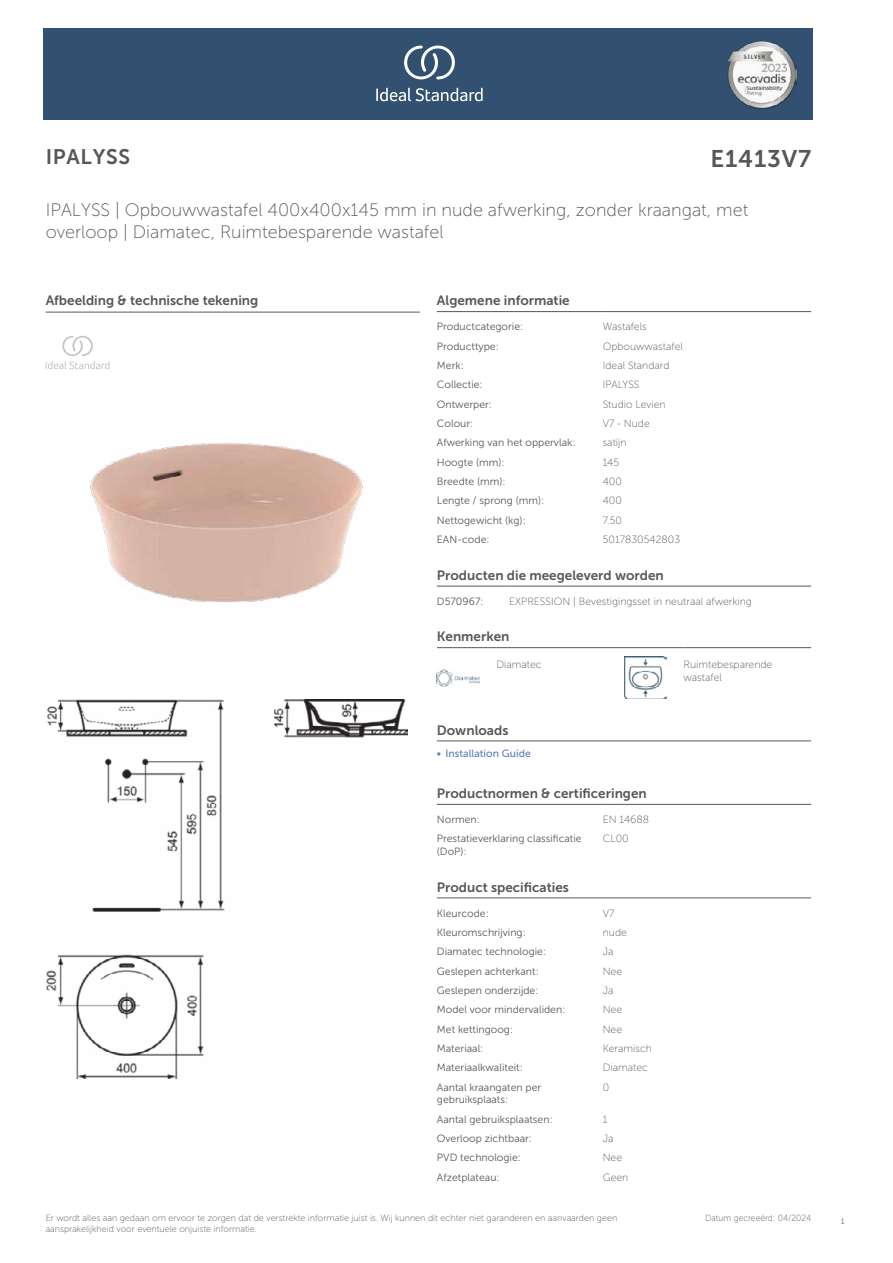
<style>
.page{position:relative;width:893px;height:1263px;background:#fff}
.page>*{position:absolute;margin:0;border:0;box-sizing:border-box;transform-origin:0 0}
.t1{font:24px "Museo Sans 700";letter-spacing:.035em;color:#575756}
.t2{font:21px "Museo Sans 700";letter-spacing:.035em;color:#575756}
.t3{font:18px/21.6px "Museo Sans 100";color:#575756}
.t4{font:13.5px "Museo Sans 700";color:#575756}
.t5{font:10.5px/12.6px "Museo Sans 300";color:#575756}
.t6{font:10.5px/12.6px "Museo Sans 100";color:#575756}
.t7{font:10.5px "Museo Sans 500";color:#5b7ebf}
.t8{font:9px/10.8px "Museo Sans 100";color:#575756}
.t9{font:9px "Museo Sans 100";color:#575756;scale:.95 1}
.t10{font:300 9px "Calibri";color:#575756;scale:.95 1}
</style>
<div class="page">
<div style="left:43px;top:28px;width:770px;height:92px;background:#325070"></div>
<hr style="left:437px;top:311px;width:166px;height:1px;background:#575756">
<hr style="left:603px;top:311px;width:208px;height:1px;background:#575756">
<hr style="left:437px;top:586px;width:72px;height:1px;background:#575756">
<hr style="left:509px;top:586px;width:302px;height:1px;background:#575756">
<hr style="left:437px;top:647px;width:59px;height:1px;background:#575756">
<hr style="left:496px;top:647px;width:128px;height:1px;background:#575756">
<hr style="left:624px;top:647px;width:59px;height:1px;background:#575756">
<hr style="left:683px;top:647px;width:128px;height:1px;background:#575756">
<img style="left:437px;top:669px;width:42px;height:17px">
<img style="left:624px;top:656px;width:42px;height:43px">
<hr style="left:437px;top:741px;width:187px;height:1px;background:#575756">
<hr style="left:624px;top:741px;width:187px;height:1px;background:#575756">
<hr style="left:437px;top:804px;width:166px;height:1px;background:#575756">
<hr style="left:603px;top:804px;width:208px;height:1px;background:#575756">
<hr style="left:437px;top:898px;width:166px;height:1px;background:#575756">
<hr style="left:603px;top:898px;width:208px;height:1px;background:#575756">
<img style="left:46px;top:699px;width:361px;height:380px">
<hr style="left:46px;top:312px;width:374px;height:1px;background:#575756">
<svg style="left:46px;top:336px;width:63px;height:33px"></svg>
<img style="left:90px;top:443px;width:273px;height:159px">
<svg style="left:376px;top:88px;width:107px;height:13px"></svg>
<svg style="left:404px;top:46px;width:51px;height:33px"></svg>
<img style="left:728px;top:41px;width:68px;height:68px">
<h2 class="t2" style="left:46px;top:145px;width:86px">IPALYSS</h2>
<h1 class="t1" style="left:710px;top:145px;width:102px">E1413V7</h1>
<h3 class="t3" style="left:46px;top:199px;width:704px">IPALYSS | Opbouwwastafel 400x400x145 mm in nude afwerking, zonder kraangat, met overloop | Diamatec, Ruimtebesparende wastafel</h3>
<p class="t4" style="left:46px;top:293px;width:214px">Afbeelding &amp; technische tekening</p>
<p class="t4" style="left:437px;top:293px;width:134px">Algemene informatie</p>
<p class="t5" style="left:437px;top:320px;width:88px">Productcategorie:</p>
<p class="t6" style="left:603px;top:320px;width:46px">Wastafels</p>
<p class="t5" style="left:437px;top:340px;width:63px">Producttype:</p>
<p class="t6" style="left:603px;top:340px;width:82px">Opbouwwastafel</p>
<p class="t5" style="left:437px;top:359px;width:28px">Merk:</p>
<p class="t6" style="left:603px;top:359px;width:68px">Ideal Standard</p>
<p class="t5" style="left:437px;top:378px;width:47px">Collectie:</p>
<p class="t6" style="left:603px;top:379px;width:38px">IPALYSS</p>
<p class="t5" style="left:437px;top:398px;width:57px">Ontwerper:</p>
<p class="t6" style="left:603px;top:398px;width:65px">Studio Levien</p>
<p class="t5" style="left:437px;top:417px;width:38px">Colour:</p>
<p class="t6" style="left:603px;top:417px;width:49px">V7 - Nude</p>
<p class="t5" style="left:437px;top:437px;width:140px">Afwerking van het oppervlak:</p>
<p class="t6" style="left:603px;top:437px;width:25px">satijn</p>
<p class="t5" style="left:437px;top:456px;width:69px">Hoogte (mm):</p>
<p class="t6" style="left:603px;top:456px;width:18px">145</p>
<p class="t5" style="left:437px;top:475px;width:70px">Breedte (mm):</p>
<p class="t6" style="left:603px;top:475px;width:21px">400</p>
<p class="t5" style="left:437px;top:495px;width:109px">Lengte / sprong (mm):</p>
<p class="t6" style="left:603px;top:495px;width:21px">400</p>
<p class="t5" style="left:437px;top:514px;width:90px">Nettogewicht (kg):</p>
<p class="t6" style="left:603px;top:514px;width:21px">7.50</p>
<p class="t5" style="left:437px;top:533px;width:54px">EAN-code:</p>
<p class="t6" style="left:603px;top:533px;width:79px">5017830542803</p>
<p class="t4" style="left:437px;top:567px;width:228px">Producten die meegeleverd worden</p>
<p class="t5" style="left:437px;top:595px;width:48px">D570967:</p>
<p class="t6" style="left:509px;top:595px;width:244px">EXPRESSION | Bevestigingsset in neutraal afwerking</p>
<p class="t4" style="left:437px;top:629px;width:74px">Kenmerken</p>
<p class="t6" style="left:496px;top:659px;width:47px">Diamatec</p>
<p class="t6" style="left:683px;top:659px;width:90px">Ruimtebesparende wastafel</p>
<p class="t4" style="left:437px;top:722px;width:73px">Downloads</p>
<p class="t7" style="left:437px;top:748px;width:95px">• Installation Guide</p>
<p class="t4" style="left:437px;top:786px;width:211px">Productnormen &amp; certificeringen</p>
<p class="t5" style="left:437px;top:813px;width:44px">Normen:</p>
<p class="t6" style="left:603px;top:813px;width:48px">EN 14688</p>
<p class="t5" style="left:437px;top:832px;width:146px">Prestatieverklaring classificatie (DoP):</p>
<p class="t6" style="left:603px;top:833px;width:28px">CL00</p>
<p class="t4" style="left:437px;top:879px;width:134px">Product specificaties</p>
<p class="t5" style="left:437px;top:907px;width:53px">Kleurcode:</p>
<p class="t6" style="left:603px;top:907px;width:13px">V7</p>
<p class="t5" style="left:437px;top:926px;width:90px">Kleuromschrijving:</p>
<p class="t6" style="left:603px;top:926px;width:26px">nude</p>
<p class="t5" style="left:437px;top:945px;width:111px">Diamatec technologie:</p>
<p class="t6" style="left:603px;top:945px;width:12px">Ja</p>
<p class="t5" style="left:437px;top:965px;width:103px">Geslepen achterkant:</p>
<p class="t6" style="left:603px;top:965px;width:21px">Nee</p>
<p class="t5" style="left:437px;top:984px;width:103px">Geslepen onderzijde:</p>
<p class="t6" style="left:603px;top:984px;width:12px">Ja</p>
<p class="t5" style="left:437px;top:1003px;width:130px">Model voor mindervaliden:</p>
<p class="t6" style="left:603px;top:1003px;width:21px">Nee</p>
<p class="t5" style="left:437px;top:1023px;width:78px">Met kettingoog:</p>
<p class="t6" style="left:603px;top:1023px;width:21px">Nee</p>
<p class="t5" style="left:437px;top:1042px;width:48px">Materiaal:</p>
<p class="t6" style="left:603px;top:1042px;width:51px">Keramisch</p>
<p class="t5" style="left:437px;top:1061px;width:87px">Materiaalkwaliteit:</p>
<p class="t6" style="left:603px;top:1062px;width:47px">Diamatec</p>
<p class="t5" style="left:437px;top:1081px;width:106px">Aantal kraangaten per gebruiksplaats:</p>
<p class="t6" style="left:603px;top:1081px;width:8px">0</p>
<p class="t5" style="left:437px;top:1113px;width:117px">Aantal gebruiksplaatsen:</p>
<p class="t6" style="left:603px;top:1113px;width:6px">1</p>
<p class="t5" style="left:437px;top:1132px;width:97px">Overloop zichtbaar:</p>
<p class="t6" style="left:603px;top:1132px;width:12px">Ja</p>
<p class="t5" style="left:437px;top:1151px;width:85px">PVD technologie:</p>
<p class="t6" style="left:603px;top:1152px;width:21px">Nee</p>
<p class="t5" style="left:437px;top:1171px;width:64px">Afzetplateau:</p>
<p class="t6" style="left:603px;top:1171px;width:27px">Geen</p>
<p class="t8" style="left:46px;top:1212px;width:573px">Er wordt alles aan gedaan om ervoor te zorgen dat de verstrekte informatie juist is. Wij kunnen dit echter niet garanderen en aanvaarden geen aansprakelijkheid voor eventuele onjuiste informatie.</p>
<p class="t9" style="left:705px;top:1213px;width:113px">Datum gecreeërd: 04/2024</p>
<p class="t10" style="left:840px;top:1215px;width:6px">1</p>
</div>
